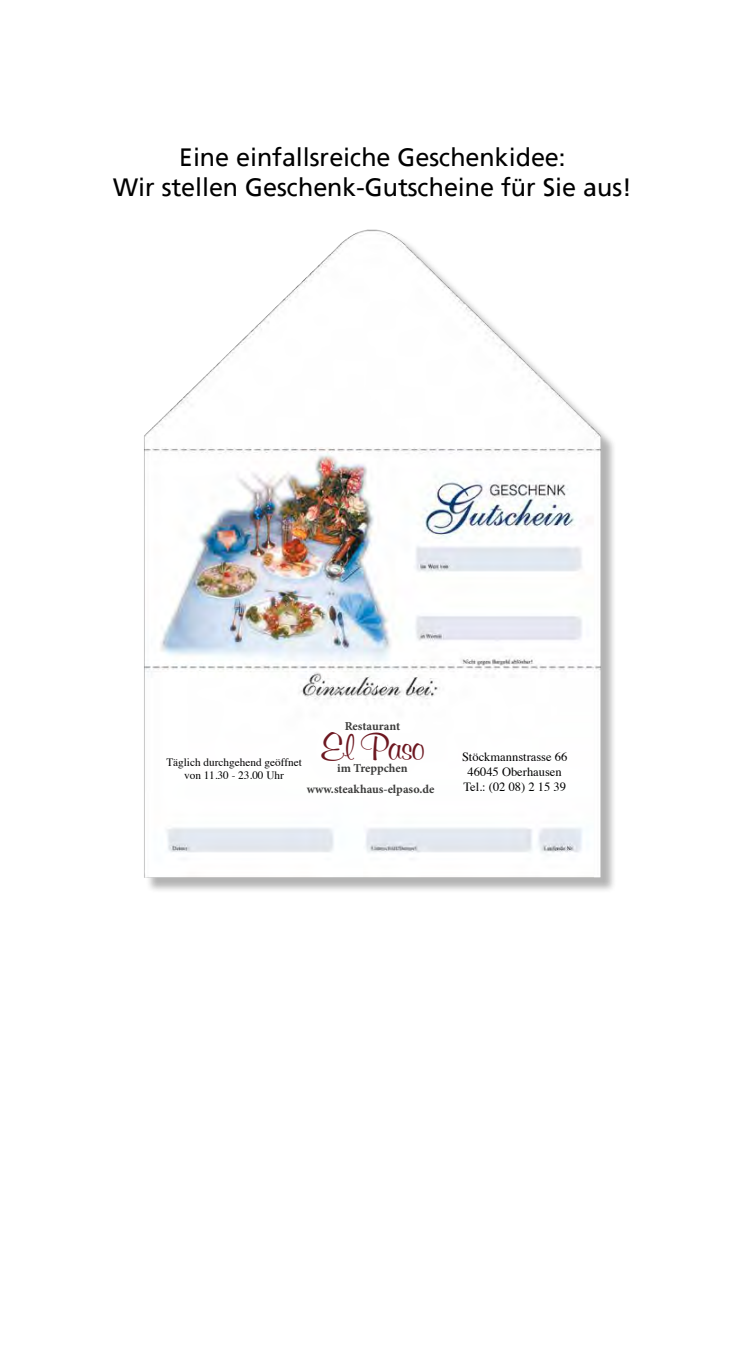
<style>
.page{position:relative;width:752px;height:1347px;background:#fff}
.page>*{position:absolute;margin:0;border:0;box-sizing:border-box;transform-origin:0 0}
.t1{font:700 37.75px "Murray Hill BT";letter-spacing:-.03em;color:#6d1720}
.t2{font:25px/30px "Frutiger Linotype";color:#000;text-align:center}
.t3{font:12.5px/15px "Times";color:#000;text-align:center}
.t4{font:700 12.12px/20.8px "Minion Pro";color:#3c3c3b;text-align:center}
.t5{font:11.25px/13.5px "Times";color:#000;text-align:center}
</style>
<div class="page">
<div style="left:146px;top:231px;width:470px;height:662px;background:#000;opacity:.3"></div>
<img style="left:178px;top:229px;width:342px;height:173px">
<p class="t2" style="left:113px;top:142px;width:520px">Eine einfallsreiche Geschenkidee:<br>Wir stellen Geschenk-Gutscheine für Sie aus!</p>
<p class="t4" style="left:344px;top:716px;width:57px">Restaurant</p>
<h1 class="t1" style="left:320px;top:723px;width:106px">El Paso</h1>
<p class="t4" style="left:306px;top:757px;width:129px">im Treppchen www.steakhaus-elpaso.de</p>
<p class="t5" style="left:166px;top:754px;width:137px">Täglich durchgehend geöffnet von 11.30 - 23.00 Uhr</p>
<p class="t3" style="left:462px;top:748px;width:107px">Stöckmannstrasse 66<br>46045 Oberhausen<br>Tel.: (02 08) 2 15 39</p>
</div>
